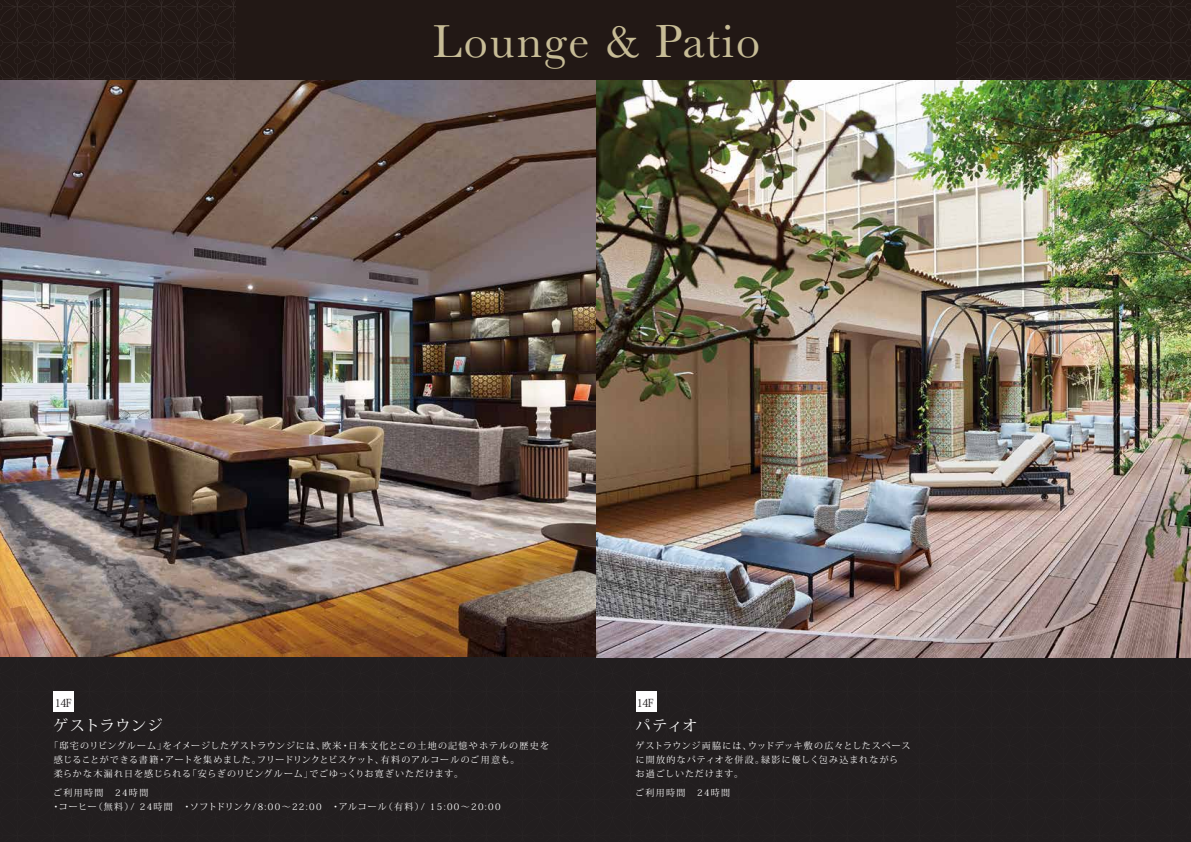
<style>
.page{position:relative;width:1191px;height:842px;background:#221e1f}
.page>*{position:absolute;margin:0;border:0;box-sizing:border-box;transform-origin:0 0}
.t1{font:48px "Baskerville";letter-spacing:.04em;color:#c7bc96}
.t2{font:15px "Koz Min Pro";letter-spacing:.04em;color:#fff}
.t3{font:11px "Koz Min Pro";letter-spacing:-.1em;color:#221e1f}
.t4{font:9px/14px "Koz Min Pro";letter-spacing:.09em;color:#fff}
.t5{font:9px/14px "Koz Min Pro";letter-spacing:.15em;color:#fff}
</style>
<div class="page">
<img style="left:0;top:80px;width:596px;height:576px">
<img style="left:596px;top:80px;width:595px;height:577px">
<div style="left:0;top:0;width:1191px;height:80px;background:#221815"></div>
<hr style="left:0;top:841px;width:1191px;height:1px;background:#bfbfbf">
<div style="left:54px;top:691px;width:20px;height:21px;background:#fff"></div>
<div style="left:636px;top:691px;width:20px;height:21px;background:#fff"></div>
<p class="t3" style="left:55px;top:695px;width:19px">14F</p>
<h1 class="t1" style="left:433px;top:11px;width:329px">Lounge &amp; Patio</h1>
<p class="t3" style="left:636px;top:695px;width:19px">14F</p>
<h2 class="t2" style="left:53px;top:714px;width:111px">ゲストラウンジ</h2>
<p class="t4" style="left:54px;top:738px;width:497px;text-indent:-4px">「邸宅のリビングルーム」をイメージしたゲストラウンジには、欧米・日本文化とこの土地の記憶やホテルの歴史を感じることができる書籍・アートを集めました。フリードリンクとビスケット、有料のアルコールのご用意も。<br>柔らかな木漏れ日を感じられる「安らぎのリビングルーム」でごゆっくりお寛ぎいただけます。</p>
<h2 class="t2" style="left:635px;top:714px;width:63px">パティオ</h2>
<p class="t4" style="left:635px;top:738px;width:276px">ゲストラウンジ両脇には、ウッドデッキ敷の広々としたスペースに開放的なパティオを併設。緑影に優しく包み込まれながら<br>お過ごしいただけます。</p>
<p class="t5" style="left:51px;top:786px;width:451px">ご利用時間　24時間<br>・コーヒー（無料）/ 24時間　・ソフトドリンク/8:00～22:00　・アルコール（有料）/ 15:00～20:00</p>
<p class="t5" style="left:635px;top:786px;width:97px">ご利用時間　24時間</p>
</div>
